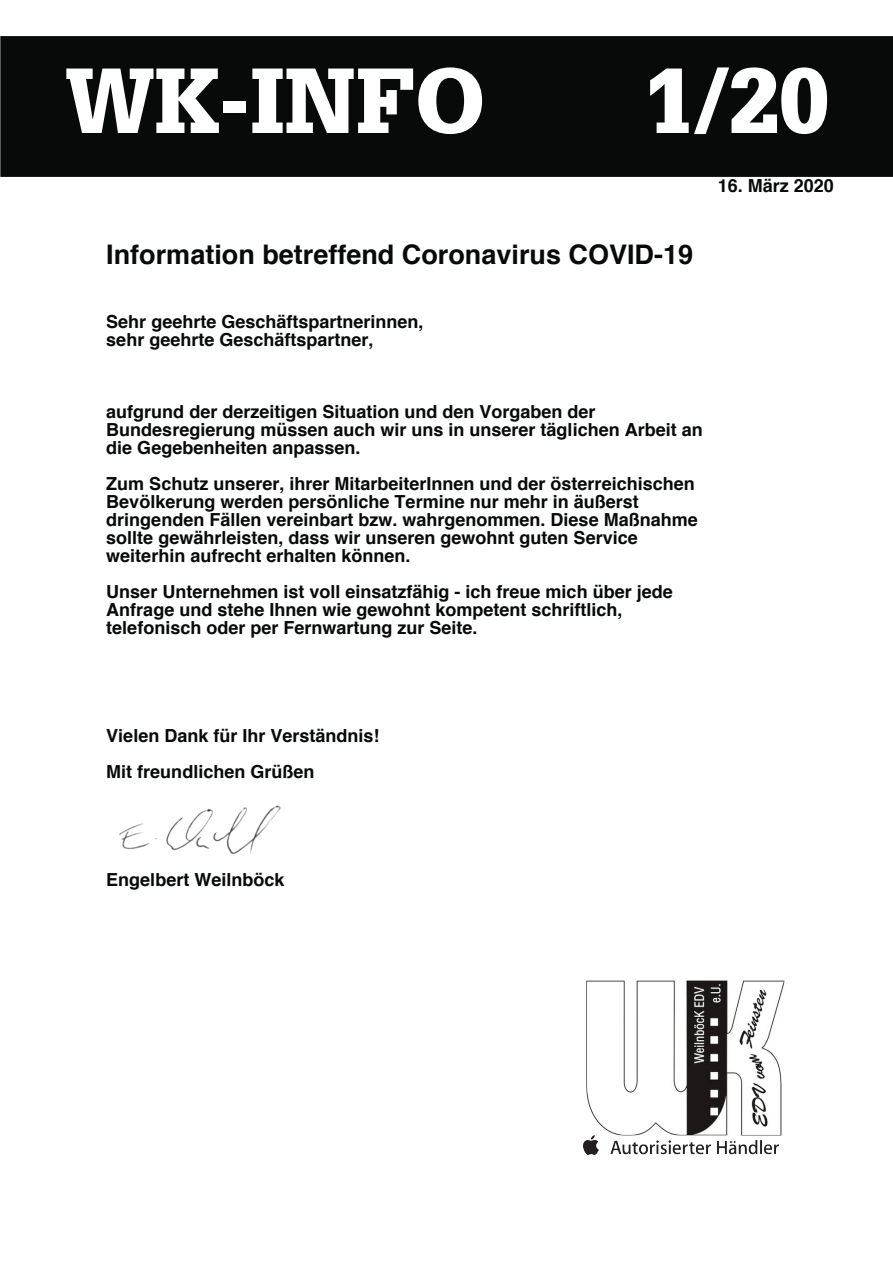
<style>
.page{position:relative;width:893px;height:1263px;background:#fff}
.page>*{position:absolute;margin:0;border:0;box-sizing:border-box;transform-origin:0 0}
.t1{font:900 90px "Glypha";color:#fff}
.t2{font:700 27px "Helvetica";color:#080a0a}
.t3{font:700 18px/18px "Helvetica";color:#080a0a}
</style>
<div class="page">
<div style="left:0;top:36px;width:892px;height:141px;background:#080a0a"></div>
<img style="left:586px;top:980px;width:198px;height:155px">
<img style="left:583px;top:1136px;width:195px;height:19px">
<img style="left:119px;top:805px;width:162px;height:50px">
<h1 class="t1" style="left:65px;top:66px;width:422px">WK-INFO</h1>
<h1 class="t1" style="left:644px;top:66px;width:187px">1/20</h1>
<h2 class="t2" style="left:106px;top:243px;width:588px">Information betreffend Coronavirus COVID-19</h2>
<p class="t3" style="left:106px;top:314px;width:319px">Sehr geehrte Geschäftspartnerinnen, sehr geehrte Geschäftspartner,</p>
<p class="t3" style="left:717px;top:178px;width:118px">16. März 2020</p>
<p class="t3" style="left:106px;top:404px;width:598px">aufgrund der derzeitigen Situation und den Vorgaben der<br>Bundesregierung müssen auch wir uns in unserer täglichen Arbeit an die Gegebenheiten anpassen.</p>
<p class="t3" style="left:106px;top:476px;width:593px">Zum Schutz unserer, ihrer MitarbeiterInnen und der österreichischen Bevölkerung werden persönliche Termine nur mehr in äußerst dringenden Fällen vereinbart bzw. wahrgenommen. Diese Maßnahme sollte gewährleisten, dass wir unseren gewohnt guten Service weiterhin aufrecht erhalten können.</p>
<p class="t3" style="left:106px;top:584px;width:568px">Unser Unternehmen ist voll einsatzfähig - ich freue mich über jede<br>Anfrage und stehe Ihnen wie gewohnt kompetent schriftlich, telefonisch oder per Fernwartung zur Seite.</p>
<p class="t3" style="left:106px;top:719px;width:275px;line-height:36px">Vielen Dank für Ihr Verständnis!<br>Mit freundlichen Grüßen</p>
<p class="t3" style="left:106px;top:872px;width:180px">Engelbert Weilnböck</p>
</div>
